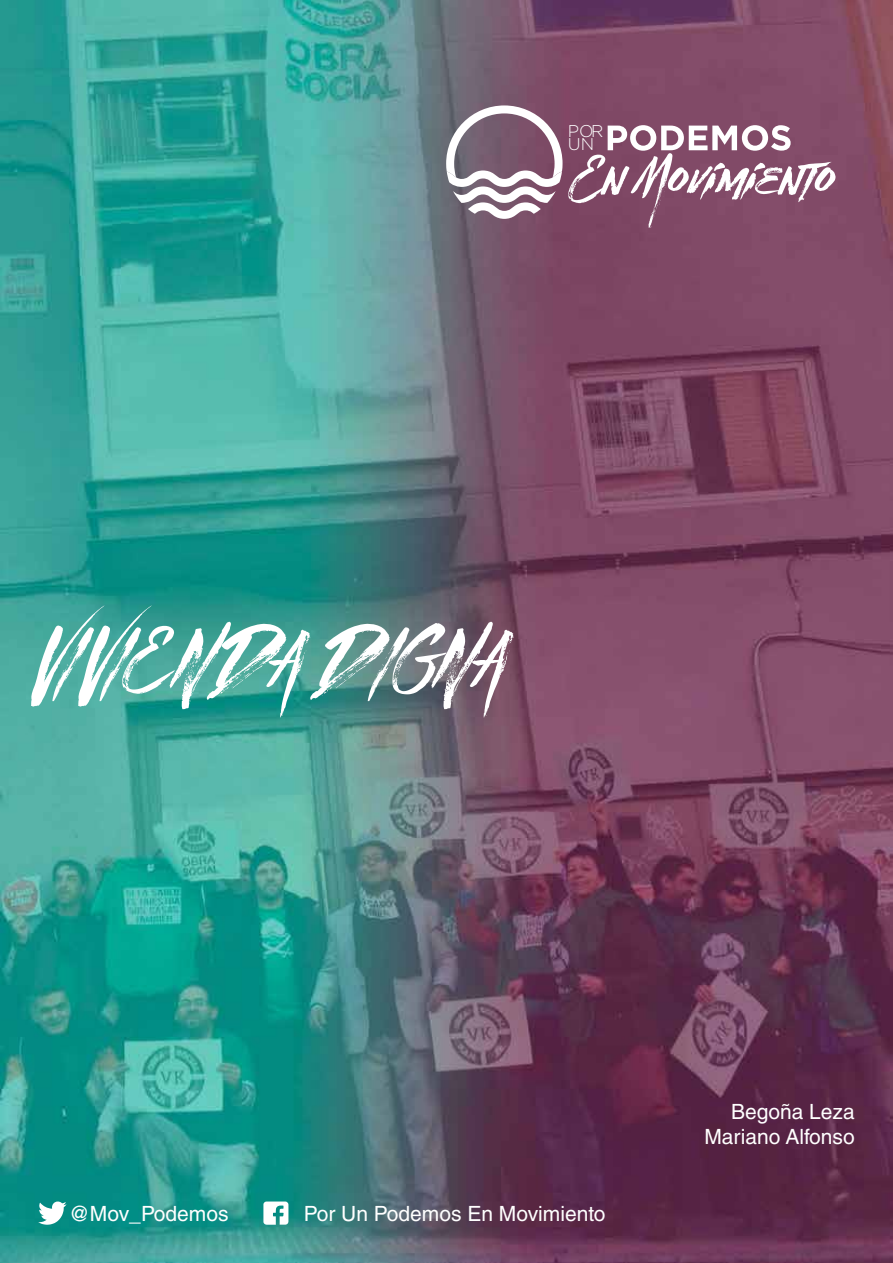
<style>
.page{position:relative;width:893px;height:1263px;background:#fff}
.page>*{position:absolute;margin:0;border:0;box-sizing:border-box;transform-origin:0 0}
.t1{font:700 90px "Traveler";letter-spacing:-.01em;color:#fff}
.t2{font:21px/25.2px "Helvetica LT Std";color:#fff;text-align:right}
.t3{font:300 16.95px/13.2px "Gotham";color:#fff}
</style>
<div class="page">
<img style="left:0;top:0;width:893px;height:1263px">
<svg style="left:446px;top:105px;width:390px;height:122px"></svg>
<svg style="left:38px;top:1201px;width:29px;height:24px"></svg>
<svg style="left:263px;top:1201px;width:25px;height:24px"></svg>
<p class="t3" style="left:568px;top:124px;width:37px">POR<br>UN</p>
<h1 class="t1" style="left:38px;top:593px;width:471px">VIVIENDA DIGNA</h1>
<p class="t2" style="left:69px;top:1201px;width:161px">@Mov_Podemos</p>
<p class="t2" style="left:304px;top:1201px;width:303px">Por Un Podemos En Movimiento</p>
<p class="t2" style="left:704px;top:1098px;width:152px">Begoña Leza<br>Mariano Alfonso</p>
</div>
